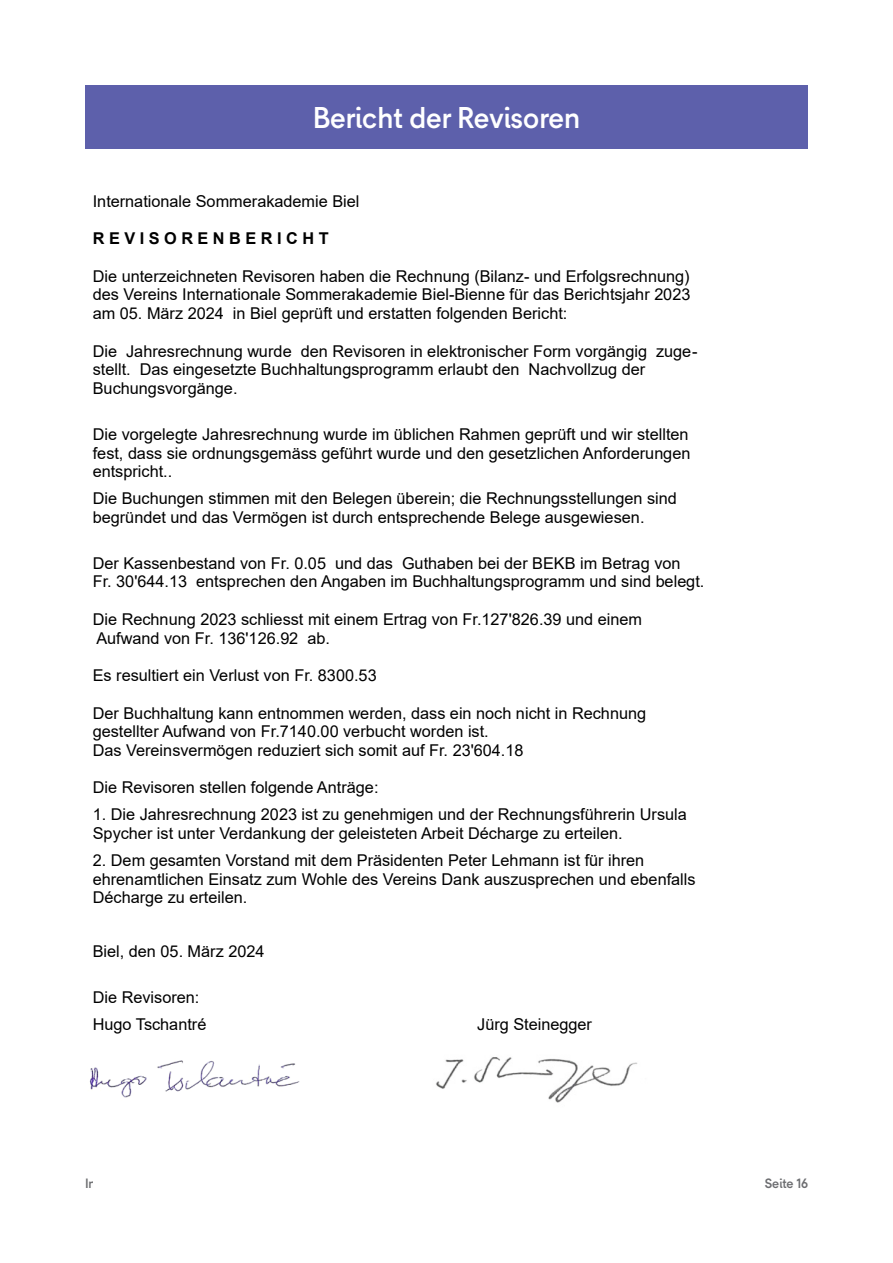
<style>
.page{position:relative;width:893px;height:1263px;background:#fff}
.page>*{position:absolute;margin:0;border:0;box-sizing:border-box;transform-origin:0 0}
.t1{font:500 30px "G Gpopulaire";color:#fff}
.t2{font:16.35px/18.8px "Arial";color:#000}
.t3{font:700 16.35px "Arial";color:#000}
.t4{font:500 13.5px "G Gpopulaire";color:#6c6d70}
</style>
<div class="page">
<div style="left:85px;top:85px;width:723px;height:64px;background:#5d60ab"></div>
<img style="left:436px;top:1057px;width:202px;height:46px">
<img style="left:89px;top:1060px;width:211px;height:38px">
<h1 class="t1" style="left:313px;top:98px;width:269px">Bericht der Revisoren</h1>
<p class="t2" style="left:93px;top:193px;width:268px">Internationale Sommerakademie Biel</p>
<p class="t3" style="left:93px;top:229px;width:237px">R E V I S O R E N B E R I C H T</p>
<p class="t2" style="left:93px;top:268px;width:599px;text-align:justify">Die unterzeichneten Revisoren haben die Rechnung (Bilanz- und Erfolgsrechnung) des Vereins Internationale Sommerakademie Biel-Bienne für das Berichtsjahr 2023 am 05. März 2024 in Biel geprüft und erstatten folgenden Bericht:</p>
<p class="t2" style="left:93px;top:343px;width:606px">Die Jahresrechnung wurde den Revisoren in elektronischer Form vorgängig zuge&shy;stellt. Das eingesetzte Buchhaltungsprogramm erlaubt den Nachvollzug der<br>Buchungsvorgänge.</p>
<p class="t2" style="left:93px;top:426px;width:599px;text-align:justify">Die vorgelegte Jahresrechnung wurde im üblichen Rahmen geprüft und wir stellten fest, dass sie ordnungsgemäss geführt wurde und den gesetzlichen Anforderungen entspricht..</p>
<p class="t2" style="left:93px;top:491px;width:586px">Die Buchungen stimmen mit den Belegen überein; die Rechnungsstellungen sind begründet und das Vermögen ist durch entsprechende Belege ausgewiesen.</p>
<p class="t2" style="left:93px;top:555px;width:613px">Der Kassenbestand von Fr. 0.05 und das Guthaben bei der BEKB im Betrag von<br>Fr. 30'644.13 entsprechen den Angaben im Buchhaltungsprogramm und sind belegt.</p>
<p class="t2" style="left:93px;top:611px;width:551px">Die Rechnung 2023 schliesst mit einem Ertrag von Fr.127'826.39 und einem<br>Aufwand von Fr. 136'126.92 ab.</p>
<p class="t2" style="left:93px;top:667px;width:285px">Es resultiert ein Verlust von Fr. 8300.53</p>
<p class="t2" style="left:93px;top:705px;width:555px">Der Buchhaltung kann entnommen werden, dass ein noch nicht in Rechnung gestellter Aufwand von Fr.7140.00 verbucht worden ist.<br>Das Vereinsvermögen reduziert sich somit auf Fr. 23'604.18</p>
<p class="t2" style="left:93px;top:780px;width:287px">Die Revisoren stellen folgende Anträge:</p>
<p class="t2" style="left:93px;top:807px;width:596px">1. Die Jahresrechnung 2023 ist zu genehmigen und der Rechnungsführerin Ursula<br>Spycher ist unter Verdankung der geleisteten Arbeit Décharge zu erteilen.</p>
<p class="t2" style="left:93px;top:852px;width:604px">2. Dem gesamten Vorstand mit dem Präsidenten Peter Lehmann ist für ihren ehrenamtlichen Einsatz zum Wohle des Vereins Dank auszusprechen und ebenfalls<br>Décharge zu erteilen.</p>
<p class="t2" style="left:93px;top:943px;width:173px">Biel, den 05. März 2024</p>
<p class="t2" style="left:93px;top:985px;width:115px;line-height:26.8px">Die Revisoren:<br>Hugo Tschantré</p>
<p class="t2" style="left:477px;top:1016px;width:116px">Jürg Steinegger</p>
<p class="t4" style="left:765px;top:1174px;width:45px">Seite 16</p>
</div>
